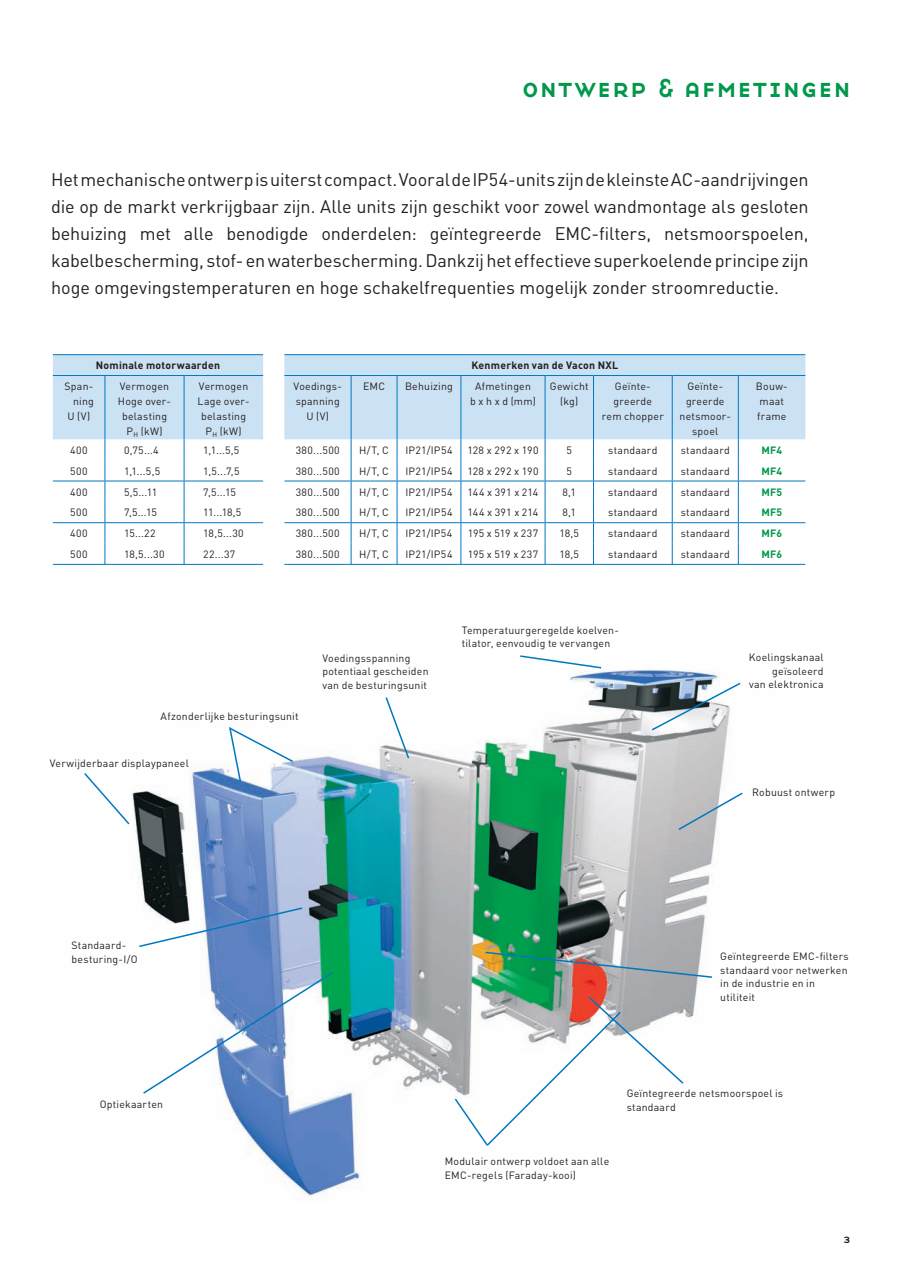
<style>
.page{position:relative;width:915px;height:1276px;background:#fff}
.page>*{position:absolute;margin:0;border:0;box-sizing:border-box;transform-origin:0 0}
.t1{font:27px "Base Nine SC";color:#00984a}
.t2{font:18px/27px "DIN";letter-spacing:-.005em;color:#231f20;text-align:justify}
.t3{font:12px "Base Nine SC";color:#231f20}
.t4{font:10.5px/15px "DIN";letter-spacing:.02em;color:#231f20;text-align:center}
.t5{font:700 10.5px "DIN";letter-spacing:.02em;color:#231f20}
.t6{font:700 10.5px "DIN";letter-spacing:.02em;color:#00984a}
</style>
<div class="page">
<div style="left:53px;top:355px;width:752px;height:84px;background:#cbe1f4"></div>
<hr style="left:53px;top:354px;width:210px;height:1px;background:#0078c0">
<hr style="left:284px;top:354px;width:521px;height:1px;background:#0078c0">
<hr style="left:53px;top:375px;width:131px;height:1px;background:#0078c0">
<hr style="left:184px;top:375px;width:79px;height:1px;background:#0078c0">
<hr style="left:284px;top:375px;width:113px;height:1px;background:#0078c0">
<hr style="left:397px;top:375px;width:63px;height:1px;background:#0078c0">
<hr style="left:460px;top:375px;width:85px;height:1px;background:#0078c0">
<hr style="left:545px;top:375px;width:48px;height:1px;background:#0078c0">
<hr style="left:593px;top:375px;width:79px;height:1px;background:#0078c0">
<hr style="left:672px;top:375px;width:66px;height:1px;background:#0078c0">
<hr style="left:738px;top:375px;width:67px;height:1px;background:#0078c0">
<hr style="left:53px;top:480px;width:131px;height:1px;background:#0078c0">
<hr style="left:184px;top:480px;width:79px;height:1px;background:#0078c0">
<hr style="left:284px;top:480px;width:113px;height:1px;background:#0078c0">
<hr style="left:397px;top:480px;width:63px;height:1px;background:#0078c0">
<hr style="left:460px;top:480px;width:85px;height:1px;background:#0078c0">
<hr style="left:545px;top:480px;width:48px;height:1px;background:#0078c0">
<hr style="left:593px;top:480px;width:79px;height:1px;background:#0078c0">
<hr style="left:672px;top:480px;width:66px;height:1px;background:#0078c0">
<hr style="left:738px;top:480px;width:67px;height:1px;background:#0078c0">
<hr style="left:53px;top:522px;width:131px;height:1px;background:#0078c0">
<hr style="left:184px;top:522px;width:79px;height:1px;background:#0078c0">
<hr style="left:284px;top:522px;width:113px;height:1px;background:#0078c0">
<hr style="left:397px;top:522px;width:63px;height:1px;background:#0078c0">
<hr style="left:460px;top:522px;width:85px;height:1px;background:#0078c0">
<hr style="left:545px;top:522px;width:48px;height:1px;background:#0078c0">
<hr style="left:593px;top:522px;width:79px;height:1px;background:#0078c0">
<hr style="left:672px;top:522px;width:66px;height:1px;background:#0078c0">
<hr style="left:738px;top:522px;width:67px;height:1px;background:#0078c0">
<svg style="left:104px;top:376px;width:1px;height:188px"></svg>
<svg style="left:184px;top:376px;width:1px;height:188px"></svg>
<svg style="left:350px;top:376px;width:1px;height:188px"></svg>
<svg style="left:396px;top:376px;width:1px;height:188px"></svg>
<svg style="left:460px;top:376px;width:1px;height:188px"></svg>
<svg style="left:544px;top:376px;width:1px;height:188px"></svg>
<svg style="left:593px;top:376px;width:1px;height:188px"></svg>
<svg style="left:671px;top:376px;width:1px;height:188px"></svg>
<svg style="left:737px;top:376px;width:1px;height:188px"></svg>
<hr style="left:53px;top:564px;width:210px;height:1px;background:#0078c0">
<hr style="left:284px;top:564px;width:521px;height:1px;background:#0078c0">
<img style="left:132px;top:670px;width:595px;height:527px">
<svg style="left:84px;top:773px;width:46px;height:52px"></svg>
<svg style="left:137px;top:906px;width:167px;height:42px"></svg>
<svg style="left:141px;top:971px;width:193px;height:124px"></svg>
<svg style="left:453px;top:995px;width:231px;height:152px"></svg>
<img style="left:483px;top:950px;width:230px;height:28px">
<svg style="left:676px;top:791px;width:67px;height:40px"></svg>
<svg style="left:649px;top:681px;width:92px;height:51px"></svg>
<svg style="left:520px;top:655px;width:82px;height:14px"></svg>
<svg style="left:384px;top:695px;width:26px;height:65px"></svg>
<svg style="left:228px;top:725px;width:66px;height:58px"></svg>
<h1 class="t1" style="left:521px;top:72px;width:331px">ontwerp &amp; afmetingen</h1>
<p class="t2" style="left:51px;top:168px;width:758px">Het mechanische ontwerp is uiterst compact. Vooral de IP54-units zijn de kleinste AC-aandrijvingen die op de markt verkrijgbaar zijn. Alle units zijn geschikt voor zowel wandmontage als gesloten behuizing met alle benodigde onderdelen: geïntegreerde EMC-filters, netsmoorspoelen, kabelbescherming, stof- en waterbescherming. Dankzij het effectieve superkoelende principe zijn hoge omgevingstemperaturen en hoge schakelfrequenties mogelijk zonder stroomreductie.</p>
<p class="t5" style="left:96px;top:362px;width:126px">Nominale motorwaarden</p>
<p class="t5" style="left:471px;top:362px;width:148px">Kenmerken van de Vacon NXL</p>
<p class="t4" style="left:64px;top:380px;width:30px">Span-</p>
<p class="t4" style="left:73px;top:395px;width:22px">ning</p>
<p class="t4" style="left:67px;top:410px;width:24px">U (V)</p>
<p class="t4" style="left:118px;top:380px;width:55px">Vermogen<br>Hoge over&shy;belasting<br>P<sub>H</sub> (kW)</p>
<p class="t4" style="left:197px;top:380px;width:54px">Vermogen<br>Lage over&shy;belasting<br>P<sub>H</sub> (kW)</p>
<p class="t4" style="left:293px;top:380px;width:50px">Voedings&shy;spanning<br>U (V)</p>
<p class="t4" style="left:363px;top:380px;width:24px">EMC</p>
<p class="t4" style="left:405px;top:380px;width:49px">Behuizing</p>
<p class="t4" style="left:470px;top:380px;width:67px">Afmetingen<br>b x h x d (mm)</p>
<p class="t4" style="left:549px;top:380px;width:40px">Gewicht (kg)</p>
<p class="t4" style="left:601px;top:380px;width:63px">Geïnte&shy;greerde<br>rem chopper</p>
<p class="t4" style="left:679px;top:380px;width:53px">Geïnte&shy;greerde netsmoor&shy;spoel</p>
<p class="t4" style="left:755px;top:380px;width:33px;text-align:left">Bouw&shy;maat frame</p>
<p class="t4" style="left:70px;top:444px;width:19px">400</p>
<p class="t4" style="left:124px;top:444px;width:36px">0,75...4</p>
<p class="t4" style="left:203px;top:444px;width:38px">1,1...5,5</p>
<p class="t4" style="left:295px;top:444px;width:46px">380...500</p>
<p class="t4" style="left:359px;top:444px;width:31px">H/T, C</p>
<p class="t4" style="left:405px;top:444px;width:49px">IP21/IP54</p>
<p class="t4" style="left:467px;top:444px;width:72px">128 x 292 x 190</p>
<p class="t4" style="left:566px;top:444px;width:7px">5</p>
<p class="t4" style="left:608px;top:444px;width:51px">standaard</p>
<p class="t4" style="left:680px;top:444px;width:51px">standaard</p>
<p class="t6" style="left:761px;top:446px;width:22px">MF4</p>
<p class="t4" style="left:70px;top:464px;width:19px">500</p>
<p class="t4" style="left:124px;top:464px;width:38px">1,1...5,5</p>
<p class="t4" style="left:203px;top:464px;width:38px">1,5...7,5</p>
<p class="t4" style="left:295px;top:464px;width:46px">380...500</p>
<p class="t4" style="left:359px;top:464px;width:31px">H/T, C</p>
<p class="t4" style="left:405px;top:464px;width:49px">IP21/IP54</p>
<p class="t4" style="left:467px;top:464px;width:72px">128 x 292 x 190</p>
<p class="t4" style="left:566px;top:464px;width:7px">5</p>
<p class="t4" style="left:608px;top:464px;width:51px">standaard</p>
<p class="t4" style="left:680px;top:464px;width:51px">standaard</p>
<p class="t6" style="left:761px;top:467px;width:22px">MF4</p>
<p class="t4" style="left:70px;top:485px;width:19px">400</p>
<p class="t4" style="left:124px;top:485px;width:35px">5,5...11</p>
<p class="t4" style="left:203px;top:485px;width:34px">7,5...15</p>
<p class="t4" style="left:295px;top:485px;width:46px">380...500</p>
<p class="t4" style="left:359px;top:485px;width:31px">H/T, C</p>
<p class="t4" style="left:405px;top:485px;width:49px">IP21/IP54</p>
<p class="t4" style="left:467px;top:485px;width:72px">144 x 391 x 214</p>
<p class="t4" style="left:562px;top:485px;width:15px">8,1</p>
<p class="t4" style="left:608px;top:485px;width:51px">standaard</p>
<p class="t4" style="left:680px;top:485px;width:51px">standaard</p>
<p class="t6" style="left:761px;top:488px;width:22px">MF5</p>
<p class="t4" style="left:70px;top:506px;width:19px">500</p>
<p class="t4" style="left:124px;top:506px;width:34px">7,5...15</p>
<p class="t4" style="left:203px;top:506px;width:40px">11...18,5</p>
<p class="t4" style="left:295px;top:506px;width:46px">380...500</p>
<p class="t4" style="left:359px;top:506px;width:31px">H/T, C</p>
<p class="t4" style="left:405px;top:506px;width:49px">IP21/IP54</p>
<p class="t4" style="left:467px;top:506px;width:72px">144 x 391 x 214</p>
<p class="t4" style="left:562px;top:506px;width:15px">8,1</p>
<p class="t4" style="left:608px;top:506px;width:51px">standaard</p>
<p class="t4" style="left:680px;top:506px;width:51px">standaard</p>
<p class="t6" style="left:761px;top:509px;width:22px">MF5</p>
<p class="t4" style="left:70px;top:527px;width:19px">400</p>
<p class="t4" style="left:124px;top:527px;width:33px">15...22</p>
<p class="t4" style="left:203px;top:527px;width:42px">18,5...30</p>
<p class="t4" style="left:295px;top:527px;width:46px">380...500</p>
<p class="t4" style="left:359px;top:527px;width:31px">H/T, C</p>
<p class="t4" style="left:405px;top:527px;width:49px">IP21/IP54</p>
<p class="t4" style="left:467px;top:527px;width:72px">195 x 519 x 237</p>
<p class="t4" style="left:559px;top:527px;width:21px">18,5</p>
<p class="t4" style="left:608px;top:527px;width:51px">standaard</p>
<p class="t4" style="left:680px;top:527px;width:51px">standaard</p>
<p class="t6" style="left:761px;top:529px;width:22px">MF6</p>
<p class="t4" style="left:70px;top:548px;width:19px">500</p>
<p class="t4" style="left:124px;top:548px;width:42px">18,5...30</p>
<p class="t4" style="left:203px;top:548px;width:34px">22...37</p>
<p class="t4" style="left:295px;top:548px;width:46px">380...500</p>
<p class="t4" style="left:359px;top:548px;width:31px">H/T, C</p>
<p class="t4" style="left:405px;top:548px;width:49px">IP21/IP54</p>
<p class="t4" style="left:467px;top:548px;width:72px">195 x 519 x 237</p>
<p class="t4" style="left:559px;top:548px;width:21px">18,5</p>
<p class="t4" style="left:608px;top:548px;width:51px">standaard</p>
<p class="t4" style="left:680px;top:548px;width:51px">standaard</p>
<p class="t6" style="left:761px;top:550px;width:22px">MF6</p>
<p class="t4" style="left:160px;top:709px;width:139px">Afzonderlijke besturingsunit</p>
<p class="t4" style="left:50px;top:756px;width:140px">Verwijderbaar displaypaneel</p>
<p class="t4" style="left:322px;top:652px;width:108px;line-height:13.5px;text-align:left">Voedingsspanning potentiaal gescheiden van de besturingsunit</p>
<p class="t4" style="left:461px;top:624px;width:159px;line-height:13.5px;text-align:left">Temperatuurgeregelde koelven&shy;tilator, eenvoudig te vervangen</p>
<p class="t4" style="left:748px;top:651px;width:76px;line-height:13.5px;text-align:right">Koelingskanaal geïsoleerd<br>van elektronica</p>
<p class="t4" style="left:751px;top:786px;width:84px">Robuust ontwerp</p>
<p class="t4" style="left:71px;top:940px;width:67px;line-height:13.5px;text-align:left">Standaard&shy;besturing-I/O</p>
<p class="t4" style="left:100px;top:1097px;width:65px">Optiekaarten</p>
<p class="t4" style="left:720px;top:950px;width:130px;line-height:13.5px;text-align:left">Geïntegreerde EMC-filters standaard voor netwerken in de industrie en in utiliteit</p>
<p class="t4" style="left:626px;top:1088px;width:158px;line-height:13.5px;text-align:left">Geïntegreerde netsmoorspoel is standaard</p>
<p class="t4" style="left:444px;top:1156px;width:166px;line-height:13.5px;text-align:left">Modulair ontwerp voldoet aan alle<br>EMC-regels (Faraday-kooi)</p>
<p class="t3" style="left:842px;top:1231px;width:10px">3</p>
</div>
